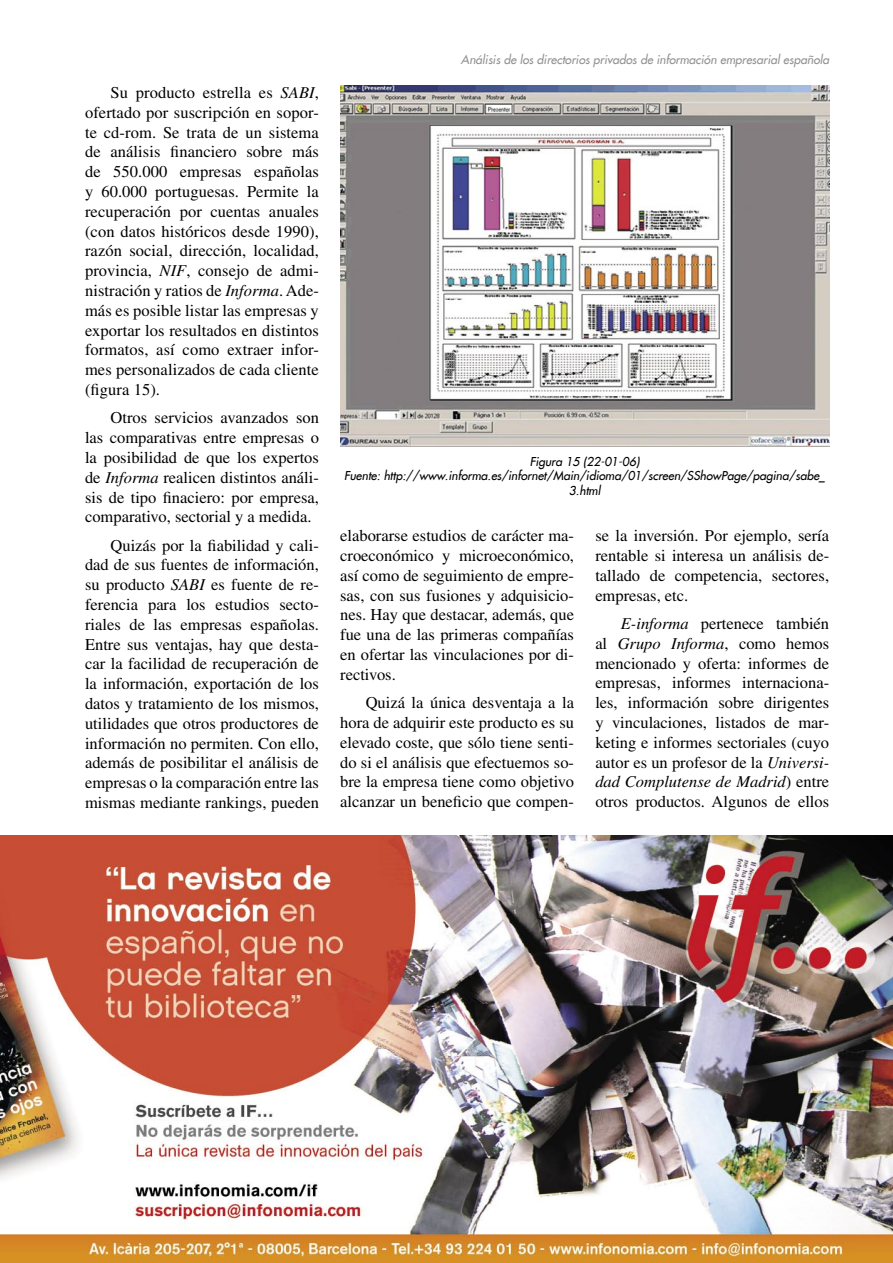
<style>
.page{position:relative;width:893px;height:1263px;background:#fff}
.page>*{position:absolute;margin:0;border:0;box-sizing:border-box;transform-origin:0 0}
.t1{font:16.5px/19.8px "Times";color:#000;text-align:justify}
.t2{font:italic 12px/14.4px "Futura";color:#000;text-align:center}
.t3{font:italic 12px "Futura";color:#939393}
.s1{font-style:italic}
</style>
<div class="page">
<img style="left:340px;top:85px;width:489px;height:361px">
<img style="left:0;top:836px;width:893px;height:427px">
<p class="t3" style="left:461px;top:52px;width:370px">Análisis de los directorios privados de información empresarial española</p>
<p class="t1" style="left:85px;top:82px;width:235px;text-indent:26px">Su producto estrella es <span class="s1">SABI</span>, ofertado por suscripción en sopor&shy;te cd-rom. Se trata de un sistema de análisis financiero sobre más de 550.000 empresas españolas y 60.000 portuguesas. Permite la recuperación por cuentas anuales (con datos históricos desde 1990), razón social, dirección, localidad, provincia, <span class="s1">NIF</span>, consejo de admi&shy;nistración y ratios de <span class="s1">Informa</span>. Ade&shy;más es posible listar las empresas y exportar los resultados en distintos formatos, así como extraer infor&shy;mes personalizados de cada cliente (figura 15).</p>
<p class="t1" style="left:85px;top:408px;width:235px;text-indent:26px">Otros servicios avanzados son las comparativas entre empresas o la posibilidad de que los expertos de <span class="s1">Informa</span> realicen distintos análi&shy;sis de tipo finaciero: por empresa, comparativo, sectorial y a medida.</p>
<p class="t1" style="left:85px;top:535px;width:235px;text-indent:26px">Quizás por la fiabilidad y cali&shy;dad de sus fuentes de información, su producto <span class="s1">SABI</span> es fuente de re&shy;ferencia para los estudios secto&shy;riales de las empresas españolas.<br>Entre sus ventajas, hay que desta&shy;car la facilidad de recuperación de la información, exportación de los datos y tratamiento de los mismos, utilidades que otros productores de información no permiten. Con ello, además de posibilitar el análisis de empresas o la comparación entre las mismas mediante rankings, pueden</p>
<p class="t1" style="left:340px;top:526px;width:235px">elaborarse estudios de carácter ma&shy;croeconómico y microeconómico, así como de seguimiento de empre&shy;sas, con sus fusiones y adquisicio&shy;nes. Hay que destacar, además, que fue una de las primeras compañías en ofertar las vinculaciones por di&shy;rectivos.</p>
<p class="t2" style="left:344px;top:454px;width:483px">Figura 15 (22-01-06)<br>Fuente: http://www.informa.es/infornet/Main/idioma/01/screen/SShowPage/pagina/sabe_<br>3.html</p>
<p class="t1" style="left:595px;top:526px;width:235px">se la inversión. Por ejemplo, sería rentable si interesa un análisis de&shy;tallado de competencia, sectores, empresas, etc.</p>
<p class="t1" style="left:595px;top:613px;width:235px;text-indent:26px"><span class="s1">E-informa</span> pertenece también al <span class="s1">Grupo Informa</span>, como hemos mencionado y oferta: informes de empresas, informes internaciona&shy;les, información sobre dirigentes y vinculaciones, listados de mar&shy;keting e informes sectoriales (cuyo autor es un profesor de la <span class="s1">Universi&shy;dad Complutense de Madrid</span>) entre otros productos. Algunos de ellos</p>
<p class="t1" style="left:340px;top:693px;width:235px;text-indent:26px">Quizá la única desventaja a la hora de adquirir este producto es su elevado coste, que sólo tiene senti&shy;do si el análisis que efectuemos so&shy;bre la empresa tiene como objetivo alcanzar un beneficio que compen-</p>
</div>
